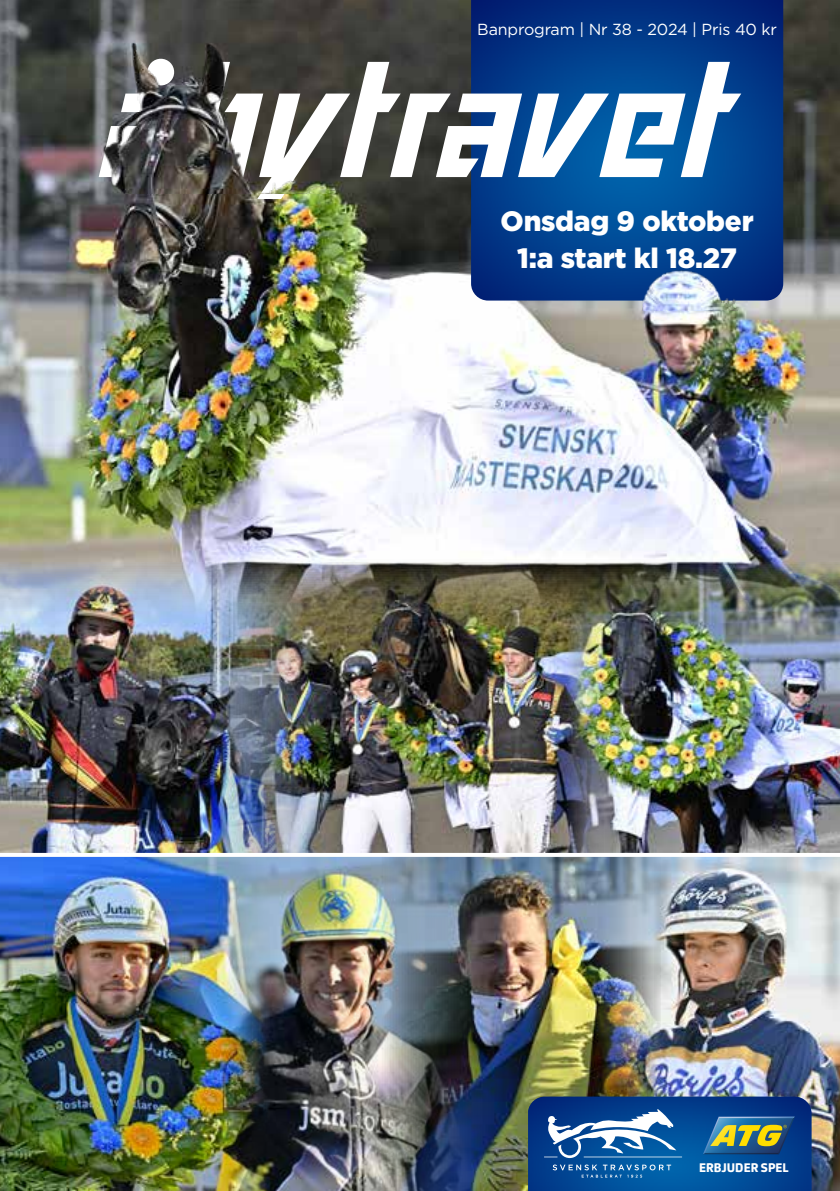
<style>
.page{position:relative;width:840px;height:1191px;background:#fff}
.page>*{position:absolute;margin:0;border:0;box-sizing:border-box;transform-origin:0 0}
.t1{font:900 28px/36px "Gotham";letter-spacing:-.01em;color:#fff;text-align:center}
.t2{font:16px "Gotham";letter-spacing:-.01em;color:#fff}
.t3{font:800 12px "ATG Text";color:#fff}
</style>
<div class="page">
<img style="left:660px;top:872px;width:179px;height:319px">
<img style="left:498px;top:872px;width:162px;height:319px">
<img style="left:527px;top:1096px;width:284px;height:95px">
<svg style="left:702px;top:1116px;width:92px;height:38px"></svg>
<svg style="left:552px;top:1164px;width:118px;height:13px"></svg>
<svg style="left:543px;top:1108px;width:138px;height:50px"></svg>
<img style="left:269px;top:872px;width:229px;height:319px">
<img style="left:0;top:872px;width:269px;height:319px">
<img style="left:0;top:0;width:839px;height:872px">
<img style="left:471px;top:0;width:311px;height:300px">
<svg style="left:99px;top:59px;width:641px;height:140px"></svg>
<img style="left:26px;top:27px;width:351px;height:166px">
<img style="left:608px;top:256px;width:179px;height:54px">
<p class="t2" style="left:477px;top:19px;width:301px">Banprogram | Nr 38 - 2024 | Pris 40 kr</p>
<h1 class="t1" style="left:500px;top:203px;width:254px">Onsdag 9 oktober<br>1:a start kl 18.27</h1>
<p class="t3" style="left:698px;top:1160px;width:91px">ERBJUDER SPEL</p>
</div>
